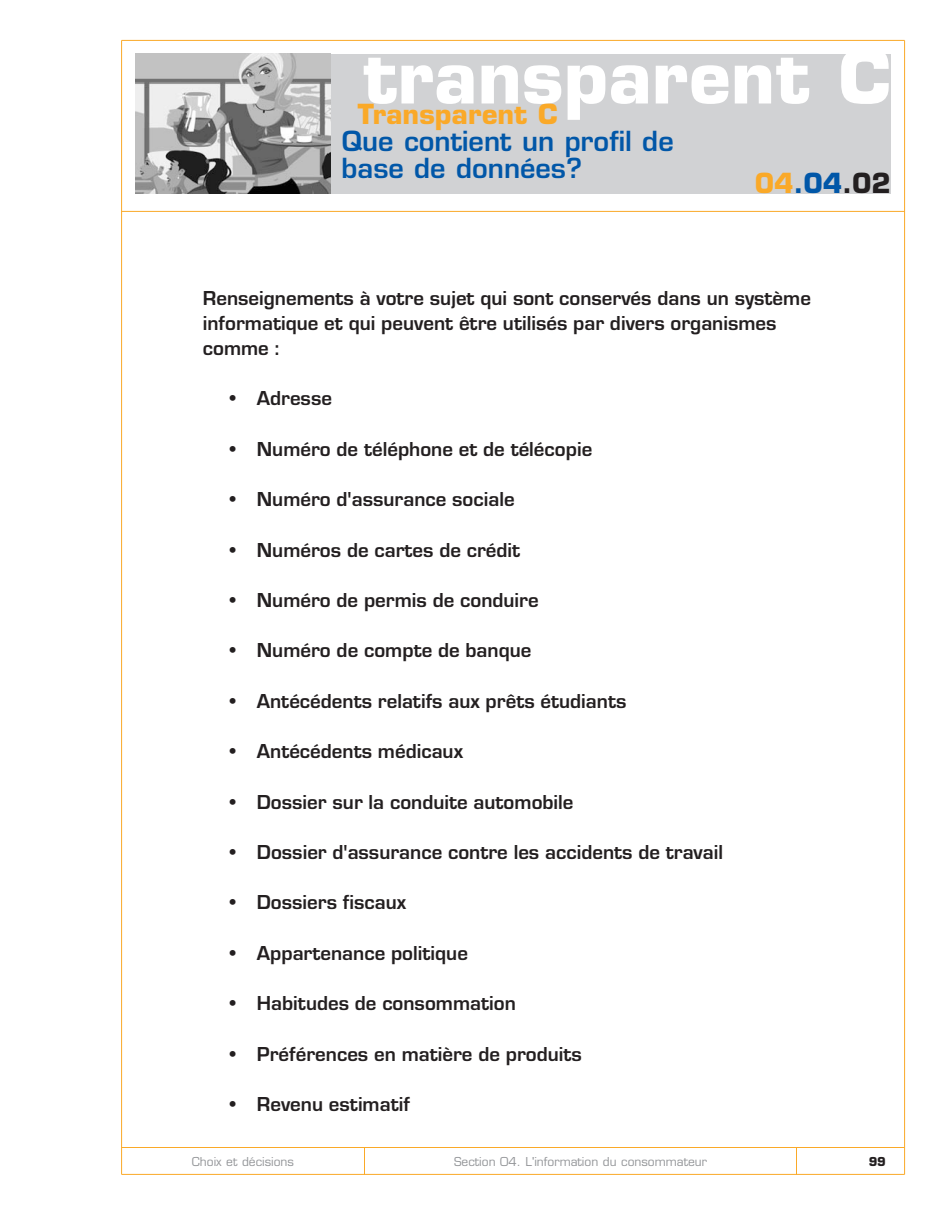
<style>
.page{position:relative;width:945px;height:1215px;background:#fff}
.page>*{position:absolute;margin:0;border:0;box-sizing:border-box;transform-origin:0 0}
.t1{font:700 72px "Eurostile";color:#fff}
.t2{font:600 27px/27px "Eurostile";color:#0157a8}
.t3{font:700 27px "Eurostile";color:#faa928}
.t4{font:700 27px "Eurostile";color:#0157a8}
.t5{font:700 21px/25.2px "Eurostile";color:#231f20}
.t6{font:12px "Eurostile";color:#939598}
.t7{font:700 12px "Eurostile";color:#231f20}
.s1{color:#faa928}
.s2{color:#231f20}
</style>
<div class="page">
<hr style="left:122px;top:40px;width:783px;height:1px;background:#faa928">
<hr style="left:122px;top:1174px;width:783px;height:1px;background:#faa928">
<hr style="left:121px;top:40px;width:1px;height:1134px;background:#faa928">
<hr style="left:904px;top:40px;width:1px;height:1134px;background:#faa928">
<hr style="left:122px;top:1147px;width:782px;height:1px;background:#faa928">
<svg style="left:364px;top:1148px;width:1px;height:26px"></svg>
<svg style="left:796px;top:1148px;width:1px;height:26px"></svg>
<div style="left:331px;top:54px;width:560px;height:140px;background:#d1d2d4"></div>
<img style="left:135px;top:54px;width:196px;height:139px">
<hr style="left:122px;top:211px;width:782px;height:1px;background:#faa928">
<h1 class="t1" style="left:363px;top:50px;width:530px">transparent C</h1>
<p class="t2" style="left:342px;top:130px;width:334px">Que contient un profil de base de données?</p>
<p class="t3" style="left:358px;top:104px;width:201px">Transparent C</p>
<p class="t4" style="left:755px;top:173px;width:138px"><span class="s1">04</span>.04<span class="s2">.02</span></p>
<p class="t5" style="left:203px;top:285px;width:610px">Renseignements à votre sujet qui sont conservés dans un système informatique et qui peuvent être utilisés par divers organismes comme :</p>
<p class="t5" style="left:230px;top:386px;width:104px">• Adresse</p>
<p class="t5" style="left:230px;top:436px;width:364px">• Numéro de téléphone et de télécopie</p>
<p class="t5" style="left:230px;top:486px;width:286px">• Numéro d'assurance sociale</p>
<p class="t5" style="left:230px;top:537px;width:292px">• Numéros de cartes de crédit</p>
<p class="t5" style="left:230px;top:587px;width:310px">• Numéro de permis de conduire</p>
<p class="t5" style="left:230px;top:638px;width:303px">• Numéro de compte de banque</p>
<p class="t5" style="left:230px;top:688px;width:398px">• Antécédents relatifs aux prêts étudiants</p>
<p class="t5" style="left:230px;top:738px;width:235px">• Antécédents médicaux</p>
<p class="t5" style="left:230px;top:789px;width:345px">• Dossier sur la conduite automobile</p>
<p class="t5" style="left:230px;top:839px;width:495px">• Dossier d'assurance contre les accidents de travail</p>
<p class="t5" style="left:230px;top:890px;width:178px">• Dossiers fiscaux</p>
<p class="t5" style="left:230px;top:940px;width:240px">• Appartenance politique</p>
<p class="t5" style="left:230px;top:990px;width:287px">• Habitudes de consommation</p>
<p class="t5" style="left:230px;top:1041px;width:354px">• Préférences en matière de produits</p>
<p class="t5" style="left:230px;top:1091px;width:182px">• Revenu estimatif</p>
<p class="t6" style="left:192px;top:1156px;width:104px">Choix et décisions</p>
<p class="t6" style="left:454px;top:1156px;width:254px">Section 04. L'information du consommateur</p>
<p class="t7" style="left:869px;top:1156px;width:19px">99</p>
</div>
